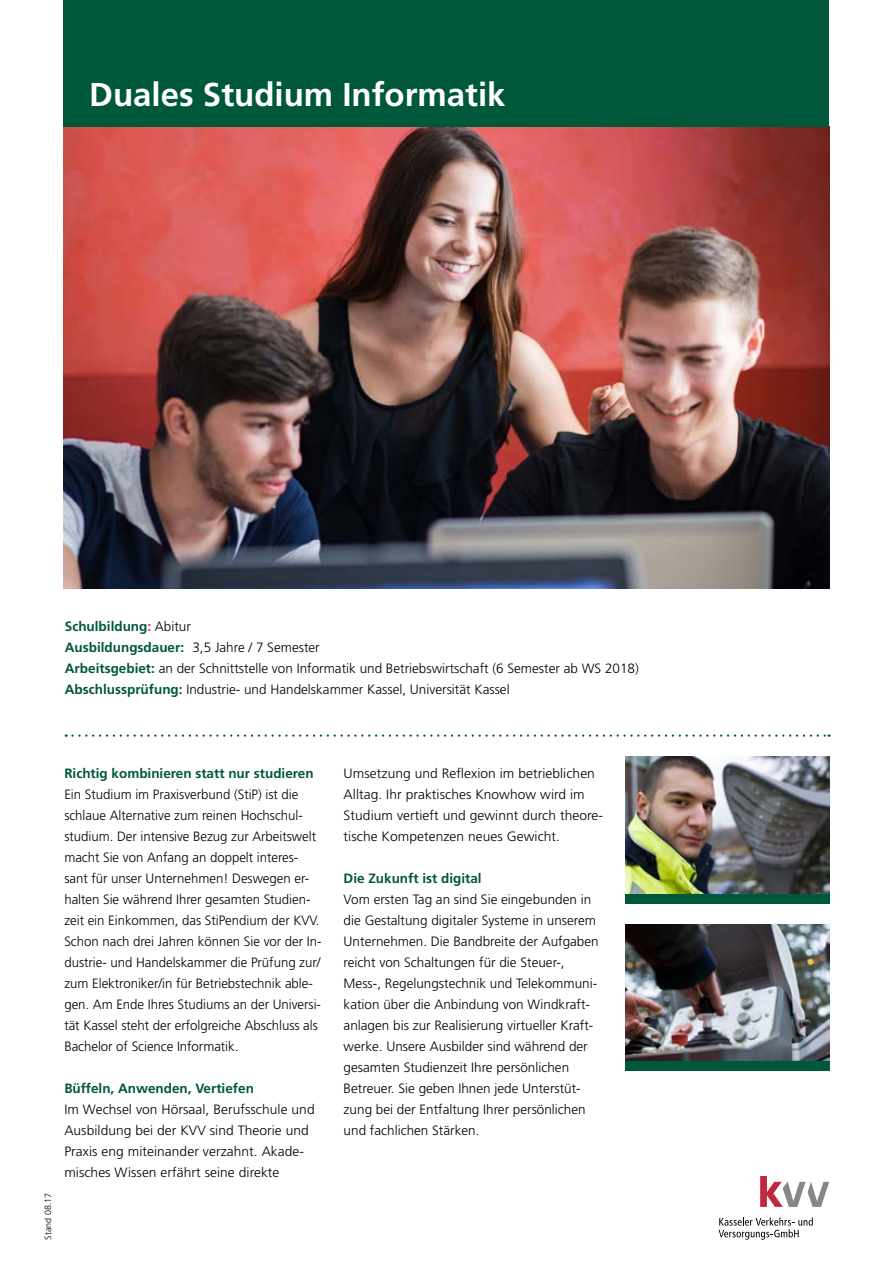
<style>
.page{position:relative;width:893px;height:1263px;background:#fff}
.page>*{position:absolute;margin:0;border:0;box-sizing:border-box;transform-origin:0 0}
.t1{font:700 33px "Frutiger LT Std";color:#fff}
.t2{font:300 13.5px/21px "Frutiger LT Std";color:#000}
.t3{font:700 13.5px "Frutiger LT Std";color:#00583b}
.t4{font:300 9px "Frutiger LT Std";color:#000}
.s1{font-weight:700;color:#00583b}
.s2{font-weight:700;color:#e63323}
</style>
<div class="page">
<svg style="left:719px;top:1217px;width:94px;height:23px"></svg>
<svg style="left:760px;top:1176px;width:69px;height:31px"></svg>
<img style="left:625px;top:925px;width:204px;height:136px">
<svg style="left:66px;top:734px;width:763px;height:3px"></svg>
<img style="left:64px;top:127px;width:765px;height:462px">
<img style="left:625px;top:757px;width:204px;height:137px">
<div style="left:625px;top:894px;width:204px;height:10px;background:#00583b"></div>
<div style="left:625px;top:1061px;width:204px;height:10px;background:#00583b"></div>
<div style="left:64px;top:0;width:765px;height:127px;background:#00583b"></div>
<h1 class="t1" style="left:89px;top:75px;width:418px">Duales Studium Informatik</h1>
<p class="t2" style="left:65px;top:616px;width:575px"><span class="s1">Schulbildung</span><span class="s2">:</span> Abitur<br><span class="s1">Ausbildungsdauer:</span> 3,5 Jahre / 7 Semester<br><span class="s1">Arbeitsgebiet:</span> an der Schnittstelle von Informatik und Betriebswirtschaft (6 Semester ab WS 2018)<br><span class="s1">Abschlussprüfung:</span> Industrie- und Handelskammer Kassel, Universität Kassel</p>
<p class="t4" style="left:43px;top:1240px;width:49px;rotate:-90deg">Stand 08.17</p>
<p class="t3" style="left:64px;top:765px;width:251px">Richtig kombinieren statt nur studieren</p>
<p class="t2" style="left:64px;top:784px;width:259px">Ein Studium im Praxisverbund (StiP) ist die schlaue Alternative zum reinen Hochschul&shy;studium. Der intensive Bezug zur Arbeitswelt macht Sie von Anfang an doppelt interes&shy;sant für unser Unternehmen! Deswegen er&shy;halten Sie während Ihrer gesamten Studien&shy;zeit ein Einkommen, das StiPendium der KVV.<br>Schon nach drei Jahren können Sie vor der In&shy;dustrie- und Handelskammer die Prüfung zur/ zum Elektroniker/in für Betriebstechnik able&shy;gen. Am Ende Ihres Studiums an der Universi&shy;tät Kassel steht der erfolgreiche Abschluss als Bachelor of Science Informatik.</p>
<p class="t3" style="left:64px;top:1080px;width:191px">Büffeln, Anwenden, Vertiefen</p>
<p class="t2" style="left:64px;top:1099px;width:252px">Im Wechsel von Hörsaal, Berufsschule und Ausbildung bei der KVV sind Theorie und Praxis eng miteinander verzahnt. Akade&shy;misches Wissen erfährt seine direkte</p>
<p class="t2" style="left:344px;top:763px;width:261px">Umsetzung und Reflexion im betrieblichen Alltag. Ihr praktisches Knowhow wird im Studium vertieft und gewinnt durch theore&shy;tische Kompetenzen neues Gewicht.</p>
<p class="t3" style="left:344px;top:870px;width:140px">Die Zukunft ist digital</p>
<p class="t2" style="left:344px;top:889px;width:257px">Vom ersten Tag an sind Sie eingebunden in die Gestaltung digitaler Systeme in unserem Unternehmen. Die Bandbreite der Aufgaben reicht von Schaltungen für die Steuer-, Mess-, Regelungstechnik und Telekommuni&shy;kation über die Anbindung von Windkraft&shy;anlagen bis zur Realisierung virtueller Kraft&shy;werke. Unsere Ausbilder sind während der gesamten Studienzeit Ihre persönlichen Betreuer. Sie geben Ihnen jede Unterstüt&shy;zung bei der Entfaltung Ihrer persönlichen und fachlichen Stärken.</p>
</div>
